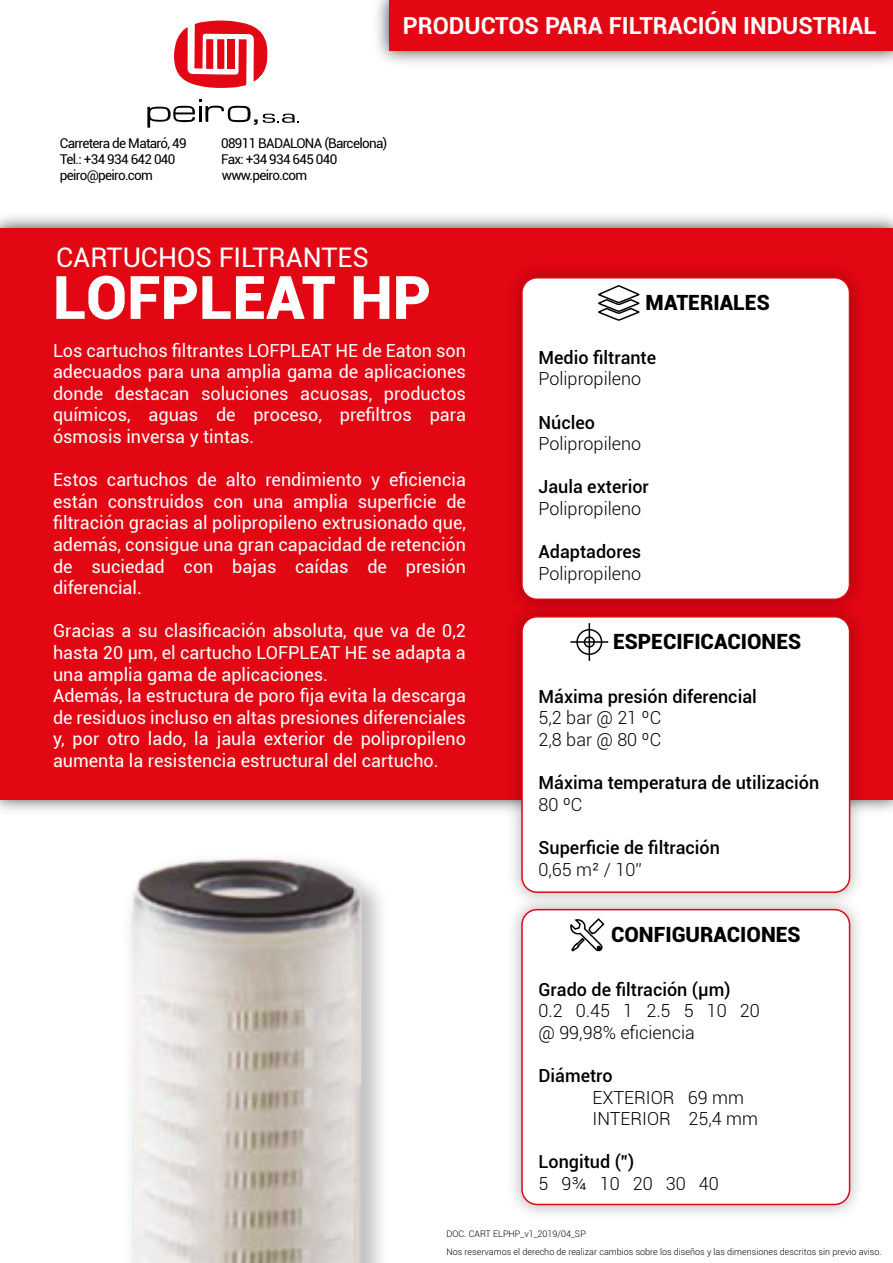
<style>
.page{position:relative;width:893px;height:1263px;background:#fff}
.page>*{position:absolute;margin:0;border:0;box-sizing:border-box;transform-origin:0 0}
.t1{font:900 60px "Roboto";color:#fff}
.t2{font:27px "Roboto";color:#fff}
.t3{font:700 23.55px "Roboto";color:#fff}
.t4{font:900 21px "Roboto";color:#000}
.t5{font:18px/21.6px "Roboto";color:#fff;text-align:justify}
.t6{font:500 18px "Roboto";color:#000}
.t7{font:300 18px/21.6px "Roboto";color:#000}
.t8{font:13.5px "Roboto";letter-spacing:-.05em;color:#000}
.t9{font:300 9px "Roboto";color:#000}
</style>
<div class="page">
<img style="left:0;top:216px;width:893px;height:595px">
<div style="left:0;top:228px;width:893px;height:571px;background:#e30613"></div>
<img style="left:499px;top:623px;width:373px;height:263px">
<div style="left:522px;top:617px;width:328px;height:275px;background:#fff;border-radius:15px"></div>
<div style="left:576px;top:629px;width:26px;height:26px;border:2px solid #000;border-radius:50%"></div>
<hr style="left:589px;top:623px;width:1px;height:38px;background:#000">
<hr style="left:570px;top:641px;width:38px;height:2px;background:#000">
<div style="left:584px;top:636px;width:11px;height:12px;border:2px solid #000;border-radius:50%"></div>
<img style="left:513px;top:886px;width:345px;height:328px">
<div style="left:522px;top:910px;width:328px;height:294px;background:#fff;border-radius:15px"></div>
<div style="left:521px;top:909px;width:329px;height:296px;border:2px solid #e30613;border-radius:15px"></div>
<svg style="left:570px;top:918px;width:35px;height:34px"></svg>
<img style="left:513px;top:270px;width:345px;height:353px">
<div style="left:522px;top:278px;width:327px;height:321px;background:#fff;border-radius:15px"></div>
<div style="left:521px;top:277px;width:329px;height:323px;border:2px solid #e30613;border-radius:15px"></div>
<svg style="left:598px;top:285px;width:42px;height:36px"></svg>
<svg style="left:174px;top:20px;width:93px;height:68px"></svg>
<div style="left:228px;top:39px;width:7px;height:30px;background:#e30613"></div>
<svg style="left:147px;top:99px;width:152px;height:29px"></svg>
<img style="left:377px;top:0;width:516px;height:63px">
<div style="left:389px;top:0;width:504px;height:50px;background:#e30613"></div>
<img style="left:126px;top:859px;width:236px;height:404px">
<h3 class="t3" style="left:403px;top:12px;width:475px">PRODUCTOS PARA FILTRACIÓN INDUSTRIAL</h3>
<p class="t8" style="left:60px;top:133px;width:128px">Carretera de Mataró, 49</p>
<p class="t8" style="left:221px;top:133px;width:168px">08911 BADALONA (Barcelona)</p>
<p class="t8" style="left:60px;top:150px;width:117px">Tel.: +34 934 642 040</p>
<p class="t8" style="left:221px;top:150px;width:118px">Fax: +34 934 645 040</p>
<p class="t8" style="left:60px;top:166px;width:95px">peiro@peiro.com</p>
<p class="t8" style="left:222px;top:166px;width:87px">www.peiro.com</p>
<h2 class="t2" style="left:56px;top:238px;width:314px">CARTUCHOS FILTRANTES</h2>
<h1 class="t1" style="left:53px;top:263px;width:380px">LOFPLEAT HP</h1>
<p class="t5" style="left:53px;top:339px;width:414px">Los cartuchos filtrantes LOFPLEAT HE de Eaton son adecuados para una amplia gama de aplicaciones donde destacan soluciones acuosas, productos químicos, aguas de proceso, prefiltros para ósmosis inversa y tintas.</p>
<p class="t5" style="left:53px;top:468px;width:414px">Estos cartuchos de alto rendimiento y eficiencia están construidos con una amplia superficie de filtración gracias al polipropileno extrusionado que, además, consigue una gran capacidad de retención de suciedad con bajas caídas de presión diferencial.</p>
<p class="t5" style="left:53px;top:619px;width:414px;text-align:left">Gracias a su clasificación absoluta, que va de 0,2 hasta 20 µm, el cartucho LOFPLEAT HE se adapta a una amplia gama de aplicaciones.<br>Además, la estructura de poro fija evita la descarga de residuos incluso en altas presiones diferenciales y, por otro lado, la jaula exterior de polipropileno aumenta la resistencia estructural del cartucho.</p>
<p class="t4" style="left:613px;top:629px;width:190px">ESPECIFICACIONES</p>
<p class="t4" style="left:645px;top:290px;width:126px">MATERIALES</p>
<p class="t6" style="left:538px;top:345px;width:119px">Medio filtrante</p>
<p class="t7" style="left:538px;top:368px;width:104px">Polipropileno</p>
<p class="t6" style="left:538px;top:415px;width:58px">Núcleo</p>
<p class="t7" style="left:538px;top:432px;width:104px">Polipropileno</p>
<p class="t6" style="left:538px;top:479px;width:112px">Jaula exterior</p>
<p class="t7" style="left:538px;top:497px;width:104px">Polipropileno</p>
<p class="t6" style="left:538px;top:544px;width:104px">Adaptadores</p>
<p class="t7" style="left:538px;top:562px;width:104px">Polipropileno</p>
<p class="t6" style="left:539px;top:689px;width:220px">Máxima presión diferencial</p>
<p class="t7" style="left:539px;top:709px;width:124px">5,2 bar @ 21 ºC<br>2,8 bar @ 80 ºC</p>
<p class="t6" style="left:539px;top:775px;width:282px">Máxima temperatura de utilización</p>
<p class="t7" style="left:539px;top:795px;width:45px">80 ºC</p>
<p class="t6" style="left:539px;top:835px;width:183px">Superficie de filtración</p>
<p class="t7" style="left:539px;top:860px;width:105px">0,65 m² / 10”</p>
<p class="t4" style="left:611px;top:922px;width:191px">CONFIGURACIONES</p>
<p class="t6" style="left:539px;top:976px;width:193px">Grado de filtración (μm)</p>
<p class="t7" style="left:539px;top:1001px;width:223px">0.2 0.45 1 2.5 5 10 20 @ 99,98% eficiencia</p>
<p class="t6" style="left:539px;top:1068px;width:76px">Diámetro</p>
<p class="t7" style="left:593px;top:1088px;width:167px">EXTERIOR 69 mm<br>INTERIOR 25,4 mm</p>
<p class="t6" style="left:539px;top:1149px;width:97px">Longitud (”)</p>
<p class="t7" style="left:539px;top:1174px;width:182px">5 9¾ 10 20 30 40</p>
<p class="t9" style="left:446px;top:1230px;width:141px">DOC. CART ELPHP_v1_2019/04_SP</p>
<p class="t9" style="left:446px;top:1245px;width:437px">Nos reservamos el derecho de realizar cambios sobre los diseños y las dimensiones descritos sin previo aviso.</p>
</div>
